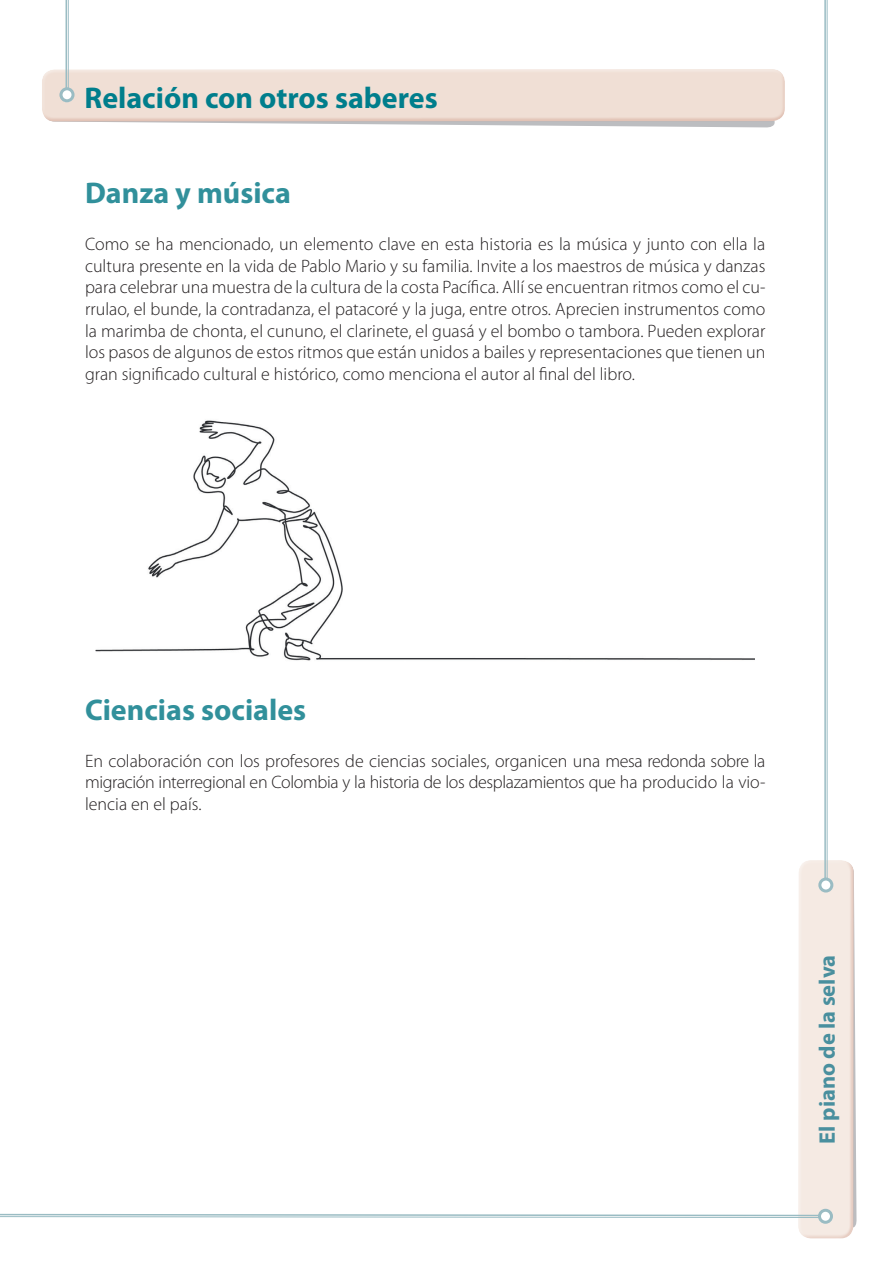
<style>
.page{position:relative;width:893px;height:1263px;background:#fff}
.page>*{position:absolute;margin:0;border:0;box-sizing:border-box;transform-origin:0 0}
.t1{font:700 30px "Myriad Pro";color:#31909b}
.t2{font:700 30px "Myriad Pro";color:#007e8c}
.t3{font:700 22.5px "Myriad Pro";color:#498f9e}
.t4{font:300 18px/21.6px "Myriad Pro";color:#231f20;text-align:justify}
</style>
<div class="page">
<div style="left:801px;top:859px;width:55px;height:381px;background:#b55d43;opacity:.2"></div>
<div style="left:819px;top:878px;width:13px;height:13px;background:#fff;border-radius:50%"></div>
<hr style="left:824px;top:0;width:2px;height:879px;background:#9abcc3">
<hr style="left:827px;top:0;width:1px;height:879px;background:#9abcc3">
<div style="left:818px;top:877px;width:15px;height:15px;border:3px solid #9abcc3;border-radius:50%"></div>
<div style="left:819px;top:1210px;width:13px;height:13px;background:#fff;border-radius:50%"></div>
<svg style="left:0;top:650px;width:820px;height:568px"></svg>
<div style="left:818px;top:1209px;width:15px;height:15px;border:3px solid #9abcc3;border-radius:50%"></div>
<svg style="left:364px;top:124px;width:410px;height:4px"></svg>
<div style="left:42px;top:69px;width:744px;height:47px;background:#f3e7e0"></div>
<div style="left:42px;top:72px;width:745px;height:52px;background:#b55d43;opacity:.2"></div>
<div style="left:60px;top:89px;width:13px;height:13px;background:#a7bfc4;border-radius:50%"></div>
<div style="left:60px;top:88px;width:14px;height:14px;border:1px solid #bcbdc0;border-radius:50%"></div>
<div style="left:61px;top:89px;width:13px;height:13px;background:#fff;border-radius:50%"></div>
<hr style="left:66px;top:0;width:1px;height:89px;background:#9abcc3">
<hr style="left:68px;top:0;width:1px;height:89px;background:#9abcc3">
<div style="left:60px;top:87px;width:15px;height:15px;border:3px solid #9abcc3;border-radius:50%"></div>
<img style="left:96px;top:420px;width:659px;height:258px">
<h1 class="t2" style="left:85px;top:78px;width:355px">Relación con otros saberes</h1>
<h1 class="t1" style="left:85px;top:173px;width:208px">Danza y música</h1>
<p class="t4" style="left:85px;top:233px;width:682px">Como se ha mencionado, un elemento clave en esta historia es la música y junto con ella la cultura presente en la vida de Pablo Mario y su familia. Invite a los maestros de música y danzas para celebrar una muestra de la cultura de la costa Pacífica. Allí se encuentran ritmos como el cu&shy;rrulao, el bunde, la contradanza, el patacoré y la juga, entre otros. Aprecien instrumentos como la marimba de chonta, el cununo, el clarinete, el guasá y el bombo o tambora. Pueden explorar los pasos de algunos de estos ritmos que están unidos a bailes y representaciones que tienen un gran significado cultural e histórico, como menciona el autor al final del libro.</p>
<h1 class="t1" style="left:85px;top:690px;width:223px">Ciencias sociales</h1>
<p class="t4" style="left:85px;top:750px;width:682px">En colaboración con los profesores de ciencias sociales, organicen una mesa redonda sobre la migración interregional en Colombia y la historia de los desplazamientos que ha producido la vio&shy;lencia en el país.</p>
<p class="t3" style="left:812px;top:1144px;width:190px;rotate:-90deg">El piano de la selva</p>
</div>
